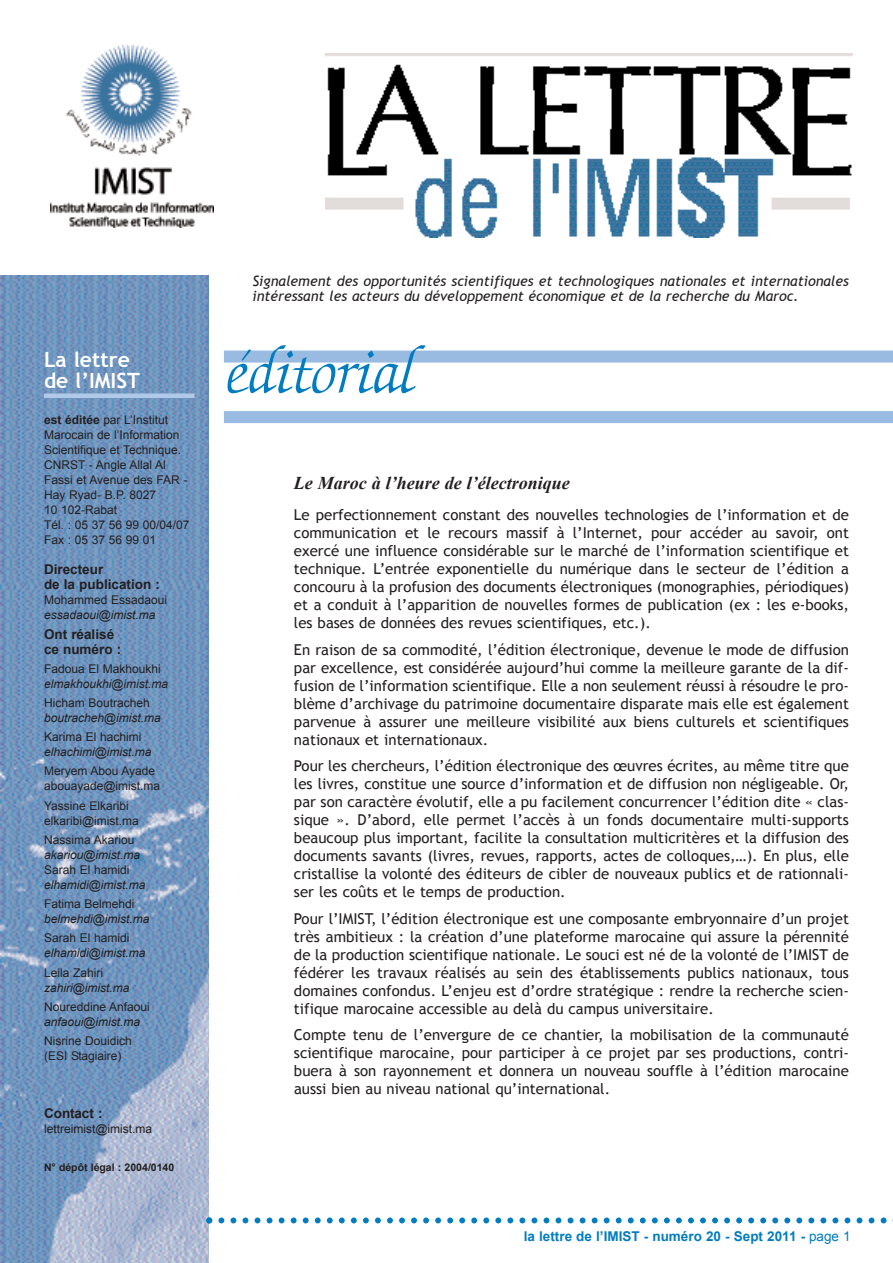
<style>
.page{position:relative;width:893px;height:1263px;background:#fff}
.page>*{position:absolute;margin:0;border:0;box-sizing:border-box;transform-origin:0 0}
.t1{font:italic 300 66px "Zapf Chancery Std";color:#007cc1}
.t2{font:700 21px/21px "Trebuchet MS";color:#fff}
.t3{font:italic 700 18px "Times New Roman";color:#231f20}
.t4{font:15px/18px "Trebuchet MS";color:#231f20;text-align:justify}
.t5{font:italic 14.25px/15px "Trebuchet MS";color:#231f20}
.t6{font:700 13.5px/15px "Arial";color:#231f20}
.t7{font:700 13.5px "Arial";color:#007cc1}
.t8{font:12px/15px "Arial";color:#231f20}
.t9{font:italic 12px "Arial";color:#231f20}
.t10{font:700 10.5px "Arial";color:#231f20}
.s1{font-weight:700}
.s2{font-weight:400}
</style>
<div class="page">
<img style="left:0;top:276px;width:209px;height:987px">
<svg style="left:206px;top:1217px;width:687px;height:6px"></svg>
<div style="left:44px;top:393px;width:151px;height:5px;background:#b0c9e8"></div>
<img style="left:50px;top:45px;width:163px;height:183px">
<div style="left:224px;top:411px;width:669px;height:12px;background:#99bbe1"></div>
<div style="left:224px;top:351px;width:669px;height:12px;background:#99bbe1"></div>
<img style="left:326px;top:53px;width:526px;height:185px">
<h2 class="t2" style="left:44px;top:349px;width:98px">La lettre de l’IMIST</h2>
<p class="t8" style="left:44px;top:412px;width:147px"><span class="s1">est éditée</span> par L’Institut<br>Marocain de l’Information<br>Scientifique et Technique.<br>CNRST - Angle Allal Al<br>Fassi et Avenue des FAR -<br>Hay Ryad- B.P. 8027<br>10 102-Rabat<br>Tél. : 05 37 56 99 00/04/07<br>Fax : 05 37 56 99 01</p>
<p class="t6" style="left:44px;top:562px;width:117px">Directeur<br>de la publication :</p>
<p class="t8" style="left:44px;top:592px;width:125px">Mohammed Essadaoui</p>
<p class="t9" style="left:44px;top:608px;width:113px">essadaoui@imist.ma</p>
<p class="t6" style="left:44px;top:626px;width:79px">Ont réalisé ce numéro :</p>
<p class="t8" style="left:44px;top:661px;width:118px">Fadoua El Makhoukhi</p>
<p class="t9" style="left:44px;top:677px;width:126px">elmakhoukhi@imist.ma</p>
<p class="t8" style="left:44px;top:695px;width:107px">Hicham Boutracheh</p>
<p class="t9" style="left:44px;top:711px;width:118px">boutracheh@imist.ma</p>
<p class="t8" style="left:44px;top:729px;width:99px">Karima El hachimi</p>
<p class="t9" style="left:44px;top:745px;width:109px">elhachimi@imist.ma</p>
<p class="t8" style="left:44px;top:764px;width:118px">Meryem Abou Ayade abouayade@imist.ma</p>
<p class="t8" style="left:44px;top:798px;width:96px">Yassine Elkaribi elkaribi@imist.ma</p>
<p class="t8" style="left:44px;top:832px;width:92px">Nassima Akariou</p>
<p class="t9" style="left:44px;top:848px;width:98px">akariou@imist.ma</p>
<p class="t8" style="left:44px;top:862px;width:87px">Sarah El hamidi</p>
<p class="t9" style="left:44px;top:878px;width:103px">elhamidi@imist.ma</p>
<p class="t8" style="left:44px;top:896px;width:92px">Fatima Belmehdi</p>
<p class="t9" style="left:44px;top:912px;width:107px">belmehdi@imist.ma</p>
<p class="t8" style="left:44px;top:931px;width:87px">Sarah El hamidi</p>
<p class="t9" style="left:44px;top:946px;width:103px">elhamidi@imist.ma</p>
<p class="t8" style="left:44px;top:965px;width:61px">Leila Zahiri</p>
<p class="t9" style="left:44px;top:981px;width:87px">zahiri@imist.ma</p>
<p class="t8" style="left:44px;top:999px;width:107px">Noureddine Anfaoui</p>
<p class="t9" style="left:44px;top:1015px;width:98px">anfaoui@imist.ma</p>
<p class="t8" style="left:44px;top:1033px;width:89px">Nisrine Douidich (ESI Stagiaire)</p>
<p class="t6" style="left:44px;top:1106px;width:60px">Contact :</p>
<p class="t8" style="left:44px;top:1121px;width:110px">lettreimist@imist.ma</p>
<p class="t10" style="left:44px;top:1162px;width:132px">N° dépôt légal : 2004/0140</p>
<p class="t5" style="left:252px;top:273px;width:598px">Signalement des opportunités scientifiques et technologiques nationales et internationales intéressant les acteurs du développement économique et de la recherche du Maroc.</p>
<h1 class="t1" style="left:228px;top:345px;width:188px">éditorial</h1>
<p class="t3" style="left:294px;top:473px;width:277px">Le Maroc à l’heure de l’électronique</p>
<p class="t4" style="left:294px;top:506px;width:556px">Le perfectionnement constant des nouvelles technologies de l’information et de communication et le recours massif à l’Internet, pour accéder au savoir, ont exercé une influence considérable sur le marché de l’information scientifique et technique. L’entrée exponentielle du numérique dans le secteur de l’édition a concouru à la profusion des documents électroniques (monographies, périodiques) et a conduit à l’apparition de nouvelles formes de publication (ex : les e-books, les bases de données des revues scientifiques, etc.).</p>
<p class="t4" style="left:294px;top:640px;width:556px">En raison de sa commodité, l’édition électronique, devenue le mode de diffusion par excellence, est considérée aujourd’hui comme la meilleure garante de la dif&shy;fusion de l’information scientifique. Elle a non seulement réussi à résoudre le pro&shy;blème d’archivage du patrimoine documentaire disparate mais elle est également parvenue à assurer une meilleure visibilité aux biens culturels et scientifiques nationaux et internationaux.</p>
<p class="t4" style="left:294px;top:757px;width:556px">Pour les chercheurs, l’édition électronique des œuvres écrites, au même titre que les livres, constitue une source d’information et de diffusion non négligeable. Or, par son caractère évolutif, elle a pu facilement concurrencer l’édition dite « clas&shy;sique ». D’abord, elle permet l’accès à un fonds documentaire multi-supports beaucoup plus important, facilite la consultation multicritères et la diffusion des documents savants (livres, revues, rapports, actes de colloques,…). En plus, elle cristallise la volonté des éditeurs de cibler de nouveaux publics et de rationnali&shy;ser les coûts et le temps de production.</p>
<p class="t4" style="left:294px;top:909px;width:556px">Pour l’IMIST, l’édition électronique est une composante embryonnaire d’un projet très ambitieux : la création d’une plateforme marocaine qui assure la pérennité de la production scientifique nationale. Le souci est né de la volonté de l’IMIST de fédérer les travaux réalisés au sein des établissements publics nationaux, tous domaines confondus. L’enjeu est d’ordre stratégique : rendre la recherche scien&shy;tifique marocaine accessible au delà du campus universitaire.</p>
<p class="t4" style="left:294px;top:1026px;width:556px">Compte tenu de l’envergure de ce chantier, la mobilisation de la communauté scientifique marocaine, pour participer à ce projet par ses productions, contri&shy;buera à son rayonnement et donnera un nouveau souffle à l’édition marocaine aussi bien au niveau national qu’international.</p>
<p class="t7" style="left:524px;top:1229px;width:328px">la lettre de l’IMIST - numéro 20 - Sept 2011 - <span class="s2">page 1</span></p>
</div>
